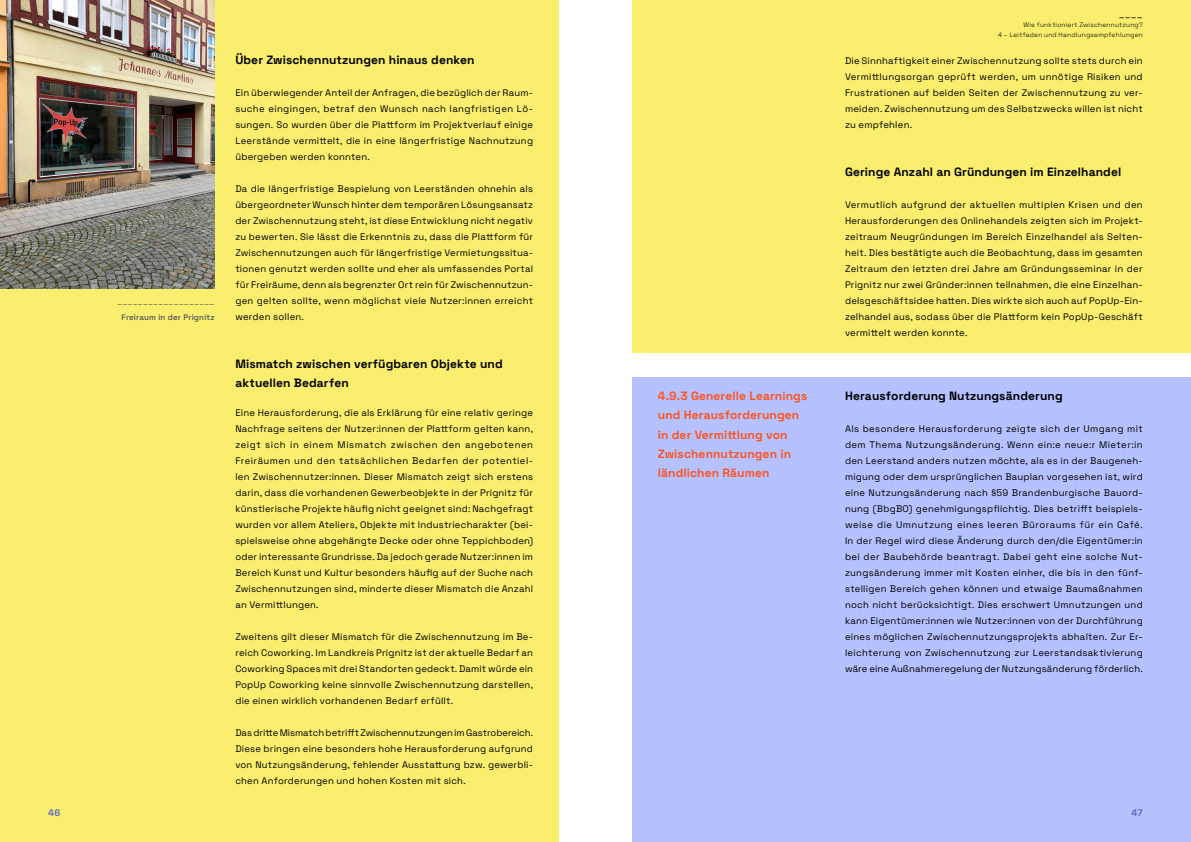
<style>
.page{position:relative;width:1191px;height:842px;background:#fff}
.page>*{position:absolute;margin:0;border:0;box-sizing:border-box;transform-origin:0 0}
.t1{font:700 12px/19.3px "Space Grotesk";letter-spacing:.01em;color:#000}
.t2{font:700 12px/19.3px "Space Grotesk";letter-spacing:.01em;color:#fb5523}
.t3{font:9.5px/16px "Space Grotesk";letter-spacing:.02em;color:#000;text-align:justify}
.t4{font:700 9.5px "Space Grotesk";color:#626bc6}
.t5{font:600 8px "Space Grotesk";letter-spacing:.02em;color:#58595b}
.t6{font:8px "Space Grotesk";color:#58595b}
.t7{font:300 6.5px/10px "Space Grotesk";letter-spacing:.04em;color:#000;text-align:right}
</style>
<div class="page">
<div style="left:0;top:0;width:558px;height:842px;background:#faee6e"></div>
<img style="left:0;top:0;width:215px;height:288px">
<div style="left:632px;top:377px;width:559px;height:465px;background:#b6c1ff"></div>
<div style="left:632px;top:0;width:559px;height:353px;background:#faee6e"></div>
<p class="t6" style="left:117px;top:295px;width:99px">___________________</p>
<p class="t5" style="left:122px;top:311px;width:94px">Freiraum in der Prignitz</p>
<p class="t1" style="left:235px;top:49px;width:240px">Über Zwischennutzungen hinaus denken</p>
<p class="t3" style="left:235px;top:84px;width:299px">Ein überwiegender Anteil der Anfragen, die bezüglich der Raum&shy;suche eingingen, betraf den Wunsch nach langfristigen Lö&shy;sungen. So wurden über die Plattform im Projektverlauf einige Leerstände vermittelt, die in eine längerfristige Nachnutzung übergeben werden konnten.</p>
<p class="t3" style="left:235px;top:180px;width:299px">Da die längerfristige Bespielung von Leerständen ohnehin als übergeordneter Wunsch hinter dem temporären Lösungsansatz der Zwischennutzung steht, ist diese Entwicklung nicht negativ zu bewerten. Sie lässt die Erkenntnis zu, dass die Plattform für Zwischennutzungen auch für längerfristige Vermietungssitua&shy;tionen genutzt werden sollte und eher als umfassendes Portal für Freiräume, denn als begrenzter Ort rein für Zwischennutzun&shy;gen gelten sollte, wenn möglichst viele Nutzer:innen erreicht werden sollen.</p>
<p class="t1" style="left:235px;top:353px;width:269px">Mismatch zwischen verfügbaren Objekte und aktuellen Bedarfen</p>
<p class="t3" style="left:235px;top:404px;width:299px">Eine Herausforderung, die als Erklärung für eine relativ geringe Nachfrage seitens der Nutzer:innen der Plattform gelten kann, zeigt sich in einem Mismatch zwischen den angebotenen Freiräumen und den tatsächlichen Bedarfen der potentiel&shy;len Zwischennutzer:innen. Dieser Mismatch zeigt sich erstens darin, dass die vorhandenen Gewerbeobjekte in der Prignitz für künstlerische Projekte häufig nicht geeignet sind: Nachgefragt wurden vor allem Ateliers, Objekte mit Industriecharakter (bei&shy;spielsweise ohne abgehängte Decke oder ohne Teppichboden) oder interessante Grundrisse. Da jedoch gerade Nutzer:innen im Bereich Kunst und Kultur besonders häufig auf der Suche nach Zwischennutzungen sind, minderte dieser Mismatch die Anzahl an Vermittlungen.</p>
<p class="t3" style="left:235px;top:628px;width:299px">Zweitens gilt dieser Mismatch für die Zwischennutzung im Be&shy;reich Coworking. Im Landkreis Prignitz ist der aktuelle Bedarf an Coworking Spaces mit drei Standorten gedeckt. Damit würde ein PopUp Coworking keine sinnvolle Zwischennutzung darstellen, die einen wirklich vorhandenen Bedarf erfüllt.</p>
<p class="t3" style="left:235px;top:724px;width:299px">Das dritte Mismatch betrifft Zwischennutzungen im Gastrobereich.<br>Diese bringen eine besonders hohe Herausforderung aufgrund von Nutzungsänderung, fehlender Ausstattung bzw. gewerbli&shy;chen Anforderungen und hohen Kosten mit sich.</p>
<p class="t2" style="left:658px;top:385px;width:151px">4.9.3 Generelle Learnings und Herausforderungen in der Vermittlung von<br>Zwischennutzungen in ländlichen Räumen</p>
<p class="t3" style="left:1118px;top:5px;width:25px">____</p>
<p class="t7" style="left:998px;top:20px;width:146px">Wie funktioniert Zwischennutzung?<br>4 – Leitfaden und Handlungsempfehlungen</p>
<p class="t3" style="left:845px;top:52px;width:299px">Die Sinnhaftigkeit einer Zwischennutzung sollte stets durch ein Vermittlungsorgan geprüft werden, um unnötige Risiken und Frustrationen auf beiden Seiten der Zwischennutzung zu ver&shy;meiden. Zwischennutzung um des Selbstzwecks willen ist nicht zu empfehlen.</p>
<p class="t1" style="left:845px;top:161px;width:278px">Geringe Anzahl an Gründungen im Einzelhandel</p>
<p class="t3" style="left:845px;top:196px;width:299px">Vermutlich aufgrund der aktuellen multiplen Krisen und den Herausforderungen des Onlinehandels zeigten sich im Projekt&shy;zeitraum Neugründungen im Bereich Einzelhandel als Selten&shy;heit. Dies bestätigte auch die Beobachtung, dass im gesamten Zeitraum den letzten drei Jahre am Gründungsseminar in der Prignitz nur zwei Gründer:innen teilnahmen, die eine Einzelhan&shy;delsgeschäftsidee hatten. Dies wirkte sich auch auf PopUp-Ein&shy;zelhandel aus, sodass über die Plattform kein PopUp-Geschäft vermittelt werden konnte.</p>
<p class="t1" style="left:845px;top:385px;width:219px">Herausforderung Nutzungsänderung</p>
<p class="t3" style="left:845px;top:420px;width:299px">Als besondere Herausforderung zeigte sich der Umgang mit dem Thema Nutzungsänderung. Wenn ein:e neue:r Mieter:in den Leerstand anders nutzen möchte, als es in der Baugeneh&shy;migung oder dem ursprünglichen Bauplan vorgesehen ist, wird eine Nutzungsänderung nach §59 Brandenburgische Bauord&shy;nung (BbgBO) genehmigungspflichtig. Dies betrifft beispiels&shy;weise die Umnutzung eines leeren Büroraums für ein Café.<br>In der Regel wird diese Änderung durch den/die Eigentümer:in bei der Baubehörde beantragt. Dabei geht eine solche Nut&shy;zungsänderung immer mit Kosten einher, die bis in den fünf&shy;stelligen Bereich gehen können und etwaige Baumaßnahmen noch nicht berücksichtigt. Dies erschwert Umnutzungen und kann Eigentümer:innen wie Nutzer:innen von der Durchführung eines möglichen Zwischennutzungsprojekts abhalten. Zur Er&shy;leichterung von Zwischennutzung zur Leerstandsaktivierung wäre eine Außnahmeregelung der Nutzungsänderung förderlich.</p>
<p class="t4" style="left:48px;top:805px;width:14px">46</p>
<p class="t4" style="left:1131px;top:805px;width:13px">47</p>
</div>
